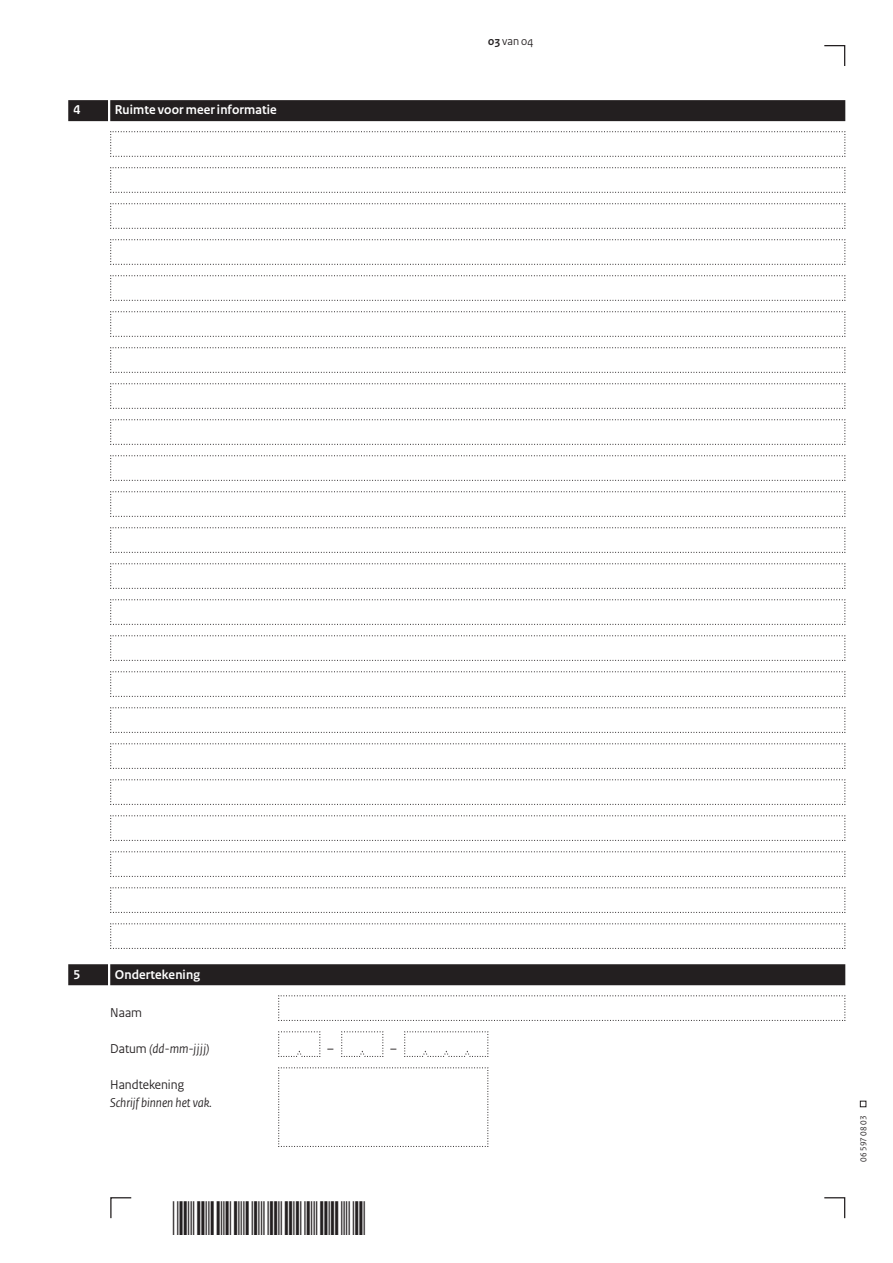
<style>
.page{position:relative;width:893px;height:1263px;background:#fff}
.page>*{position:absolute;margin:0;border:0;box-sizing:border-box;transform-origin:0 0}
.Vraag{font:italic 13.5px/18px "Rijksoverheid Sans Heading";color:#231f20}
.KOP_D_Nummer{font:700 13.5px "Rijksoverheid Sans Heading";letter-spacing:.01em;color:#fff}
.Vraag-2{font:13.5px "Rijksoverheid Sans Heading";color:#231f20}
.t1{font:12px "Rijksoverheid Sans Heading";color:#231f20}
.t2{font:9px "Rijksoverheid Sans Heading";color:#231f20}
.s1{font-weight:700}
.s2{font-style:normal}
</style>
<div class="page">
<svg style="left:824px;top:1197px;width:22px;height:22px"></svg>
<svg style="left:110px;top:1197px;width:22px;height:22px"></svg>
<svg style="left:860px;top:1101px;width:6px;height:6px"></svg>
<svg style="left:824px;top:45px;width:22px;height:21px"></svg>
<div style="left:110px;top:100px;width:735px;height:21px;background:#231f20"></div>
<div style="left:68px;top:100px;width:40px;height:21px;background:#231f20"></div>
<div style="left:110px;top:964px;width:735px;height:21px;background:#231f20"></div>
<div style="left:68px;top:964px;width:40px;height:21px;background:#231f20"></div>
<svg style="left:110px;top:131px;width:736px;height:26px"></svg>
<svg style="left:110px;top:167px;width:736px;height:26px"></svg>
<svg style="left:110px;top:203px;width:736px;height:26px"></svg>
<svg style="left:110px;top:239px;width:736px;height:26px"></svg>
<svg style="left:110px;top:275px;width:736px;height:26px"></svg>
<svg style="left:110px;top:311px;width:736px;height:26px"></svg>
<svg style="left:110px;top:347px;width:736px;height:26px"></svg>
<svg style="left:110px;top:383px;width:736px;height:26px"></svg>
<svg style="left:110px;top:419px;width:736px;height:26px"></svg>
<svg style="left:110px;top:455px;width:736px;height:26px"></svg>
<svg style="left:110px;top:491px;width:736px;height:26px"></svg>
<svg style="left:110px;top:527px;width:736px;height:26px"></svg>
<svg style="left:110px;top:563px;width:736px;height:26px"></svg>
<svg style="left:110px;top:599px;width:736px;height:26px"></svg>
<svg style="left:110px;top:635px;width:736px;height:26px"></svg>
<svg style="left:110px;top:671px;width:736px;height:26px"></svg>
<svg style="left:110px;top:707px;width:736px;height:26px"></svg>
<svg style="left:110px;top:743px;width:736px;height:26px"></svg>
<svg style="left:110px;top:779px;width:736px;height:26px"></svg>
<svg style="left:110px;top:815px;width:736px;height:26px"></svg>
<svg style="left:110px;top:851px;width:736px;height:26px"></svg>
<svg style="left:110px;top:887px;width:736px;height:26px"></svg>
<svg style="left:110px;top:923px;width:736px;height:26px"></svg>
<svg style="left:278px;top:995px;width:568px;height:26px"></svg>
<svg style="left:278px;top:1031px;width:43px;height:26px"></svg>
<svg style="left:341px;top:1031px;width:43px;height:26px"></svg>
<svg style="left:404px;top:1031px;width:85px;height:26px"></svg>
<svg style="left:278px;top:1067px;width:211px;height:80px"></svg>
<p class="KOP_D_Nummer" style="left:74px;top:102px;width:8px">4</p>
<p class="KOP_D_Nummer" style="left:115px;top:102px;width:164px">Ruimte voor meer informatie</p>
<p class="t1" style="left:488px;top:34px;width:47px"><span class="s1">03</span> van 04</p>
<p class="KOP_D_Nummer" style="left:74px;top:966px;width:8px">5</p>
<p class="KOP_D_Nummer" style="left:115px;top:966px;width:87px">Ondertekening</p>
<p class="Vraag-2" style="left:110px;top:1005px;width:33px">Naam</p>
<p class="Vraag" style="left:110px;top:1040px;width:101px"><span class="s2">Datum</span> (dd-mm-jjjj)</p>
<p class="Vraag-2" style="left:327px;top:1041px;width:8px">–</p>
<p class="Vraag-2" style="left:390px;top:1041px;width:8px">–</p>
<p class="Vraag" style="left:110px;top:1076px;width:103px"><span class="s2">Handtekening<br></span>Schrijf binnen het vak.</p>
<p class="t2" style="left:858px;top:1161px;width:47px;rotate:-90deg">06 597 08 03</p>
</div>
